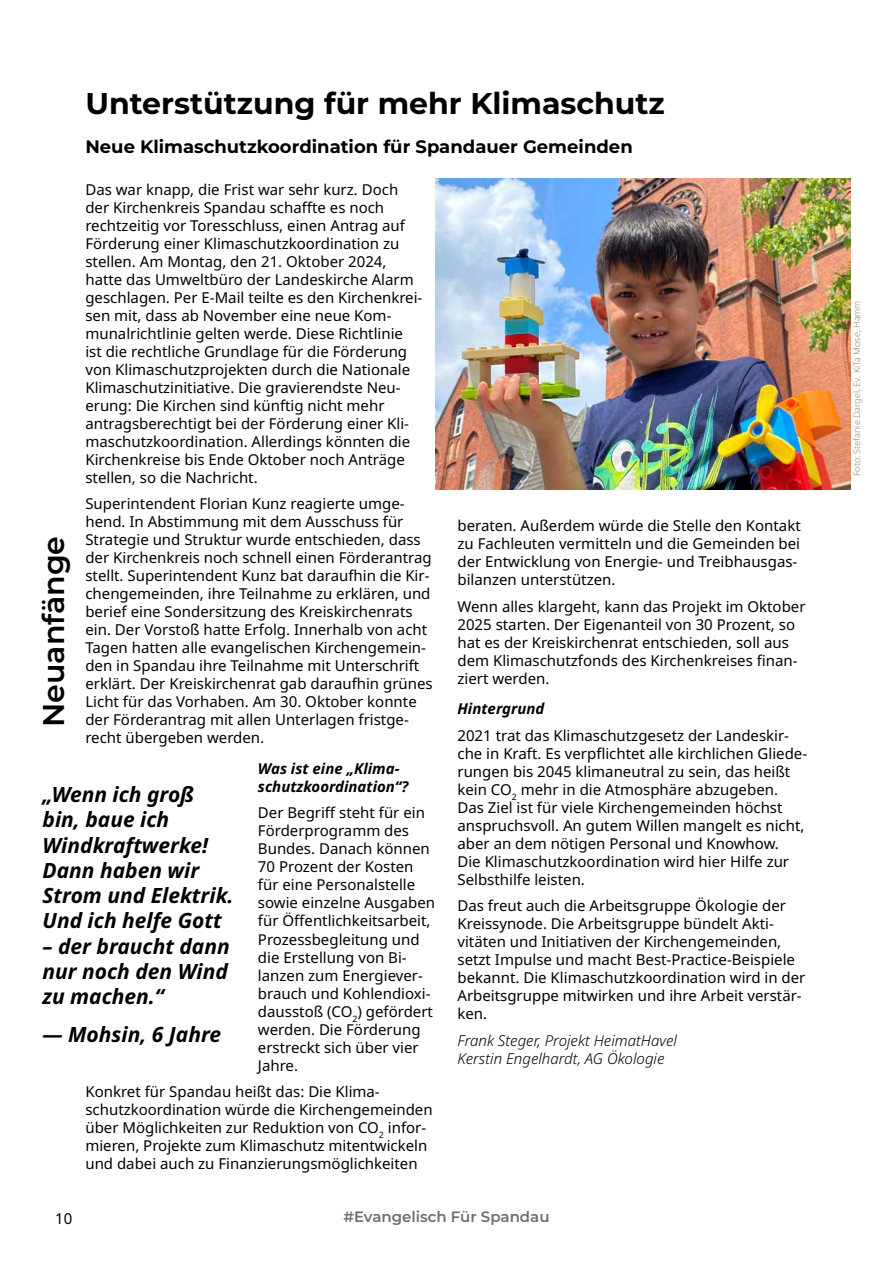
<style>
.page{position:relative;width:893px;height:1263px;background:#fff}
.page>*{position:absolute;margin:0;border:0;box-sizing:border-box;transform-origin:0 0}
.t1{font:700 30px "Montserrat";color:#000}
.t2{font:600 30px "Montserrat";color:#000}
.t3{font:italic 700 21px/25.2px "Noto Sans";color:#000}
.t4{font:700 18px "Montserrat";color:#000}
.t5{font:15px/18px "Noto Sans";color:#000}
.t6{font:italic 300 15px/18px "Noto Sans";color:#000}
.t7{font:italic 700 15px/18px "Noto Sans";color:#000}
.t8{font:600 15px "Montserrat";color:#706f6f}
.t9{font:300 9px "Noto Sans";color:#878787}
</style>
<div class="page">
<img style="left:436px;top:179px;width:414px;height:311px">
<h1 class="t1" style="left:85px;top:82px;width:581px">Unterstützung für mehr Klimaschutz</h1>
<p class="t4" style="left:85px;top:133px;width:549px">Neue Klimaschutzkoordination für Spandauer Gemeinden</p>
<p class="t5" style="left:85px;top:180px;width:339px">Das war knapp, die Frist war sehr kurz. Doch der Kirchenkreis Spandau schaffte es noch rechtzeitig vor Toresschluss, einen Antrag auf Förderung einer Klimaschutzkoordination zu stellen. Am Montag, den 21. Oktober 2024, hatte das Umweltbüro der Landeskirche Alarm geschlagen. Per E-Mail teilte es den Kirchenkrei&shy;sen mit, dass ab November eine neue Kom&shy;munalrichtlinie gelten werde. Diese Richtlinie ist die rechtliche Grundlage für die Förderung von Klimaschutzprojekten durch die Nationale Klimaschutzinitiative. Die gravierendste Neu&shy;erung: Die Kirchen sind künftig nicht mehr antragsberechtigt bei der Förderung einer Kli&shy;maschutzkoordination. Allerdings könnten die Kirchenkreise bis Ende Oktober noch Anträge stellen, so die Nachricht.</p>
<p class="t5" style="left:85px;top:495px;width:349px">Superintendent Florian Kunz reagierte umge&shy;hend. In Abstimmung mit dem Ausschuss für Strategie und Struktur wurde entschieden, dass der Kirchenkreis noch schnell einen Förderantrag stellt. Superintendent Kunz bat daraufhin die Kir&shy;chengemeinden, ihre Teilnahme zu erklären, und berief eine Sondersitzung des Kreiskirchenrats ein. Der Vorstoß hatte Erfolg. Innerhalb von acht Tagen hatten alle evangelischen Kirchengemein&shy;den in Spandau ihre Teilnahme mit Unterschrift erklärt. Der Kreiskirchenrat gab daraufhin grünes Licht für das Vorhaben. Am 30. Oktober konnte der Förderantrag mit allen Unterlagen fristge&shy;recht übergeben werden.</p>
<p class="t7" style="left:258px;top:760px;width:152px">Was ist eine „Klima&shy;schutzkoordination“?</p>
<p class="t5" style="left:258px;top:804px;width:179px">Der Begriff steht für ein<br>Förderprogramm des<br>Bundes. Danach können<br>70 Prozent der Kosten für eine Personalstelle sowie einzelne Ausgaben für Öffentlichkeitsarbeit,<br>Prozessbegleitung und die Erstellung von Bi&shy;lanzen zum Energiever&shy;brauch und Kohlendioxi&shy;dausstoß (CO<sub>2</sub>) gefördert werden. Die Förderung erstreckt sich über vier<br>Jahre.</p>
<p class="t5" style="left:85px;top:1083px;width:349px">Konkret für Spandau heißt das: Die Klima&shy;schutzkoordination würde die Kirchengemeinden über Möglichkeiten zur Reduktion von CO<sub>2</sub> infor&shy;mieren, Projekte zum Klimaschutz mitentwickeln und dabei auch zu Finanzierungsmöglichkeiten</p>
<h1 class="t2" style="left:33px;top:727px;width:193px;rotate:-90deg">Neuanfänge</h1>
<h2 class="t3" style="left:43px;top:782px;width:193px">„Wenn ich groß bin, baue ich<br>Windkraftwerke!<br>Dann haben wir<br>Strom und Elektrik.<br>Und ich helfe Gott</h2>
<h2 class="t3" style="left:43px;top:934px;width:189px;text-align:justify">– der braucht dann nur noch den Wind zu machen.“</h2>
<h2 class="t3" style="left:43px;top:1022px;width:180px">— Mohsin, 6 Jahre</h2>
<p class="t5" style="left:457px;top:517px;width:345px">beraten. Außerdem würde die Stelle den Kontakt zu Fachleuten vermitteln und die Gemeinden bei der Entwicklung von Energie- und Treibhausgas&shy;bilanzen unterstützen.</p>
<p class="t5" style="left:457px;top:597px;width:350px">Wenn alles klargeht, kann das Projekt im Oktober 2025 starten. Der Eigenanteil von 30 Prozent, so hat es der Kreiskirchenrat entschieden, soll aus dem Klimaschutzfonds des Kirchenkreises finan&shy;ziert werden.</p>
<p class="t7" style="left:457px;top:700px;width:88px">Hintergrund</p>
<p class="t5" style="left:457px;top:727px;width:351px">2021 trat das Klimaschutzgesetz der Landeskir&shy;che in Kraft. Es verpflichtet alle kirchlichen Gliede&shy;rungen bis 2045 klimaneutral zu sein, das heißt kein CO<sub>2</sub> mehr in die Atmosphäre abzugeben.<br>Das Ziel ist für viele Kirchengemeinden höchst anspruchsvoll. An gutem Willen mangelt es nicht, aber an dem nötigen Personal und Knowhow.<br>Die Klimaschutzkoordination wird hier Hilfe zur Selbsthilfe leisten.</p>
<p class="t5" style="left:457px;top:897px;width:349px">Das freut auch die Arbeitsgruppe Ökologie der Kreissynode. Die Arbeitsgruppe bündelt Akti&shy;vitäten und Initiativen der Kirchengemeinden, setzt Impulse und macht Best-Practice-Beispiele bekannt. Die Klimaschutzkoordination wird in der Arbeitsgruppe mitwirken und ihre Arbeit verstär&shy;ken.</p>
<p class="t6" style="left:457px;top:1032px;width:221px">Frank Steger, Projekt HeimatHavel<br>Kerstin Engelhardt, AG Ökologie</p>
<p class="t5" style="left:55px;top:1209px;width:19px">10</p>
<p class="t8" style="left:343px;top:1207px;width:208px">#Evangelisch Für Spandau</p>
<p class="t9" style="left:852px;top:476px;width:177px;rotate:-90deg">Foto: Stefanie Dargel, Ev. KiTa Mose, Hamm</p>
</div>
